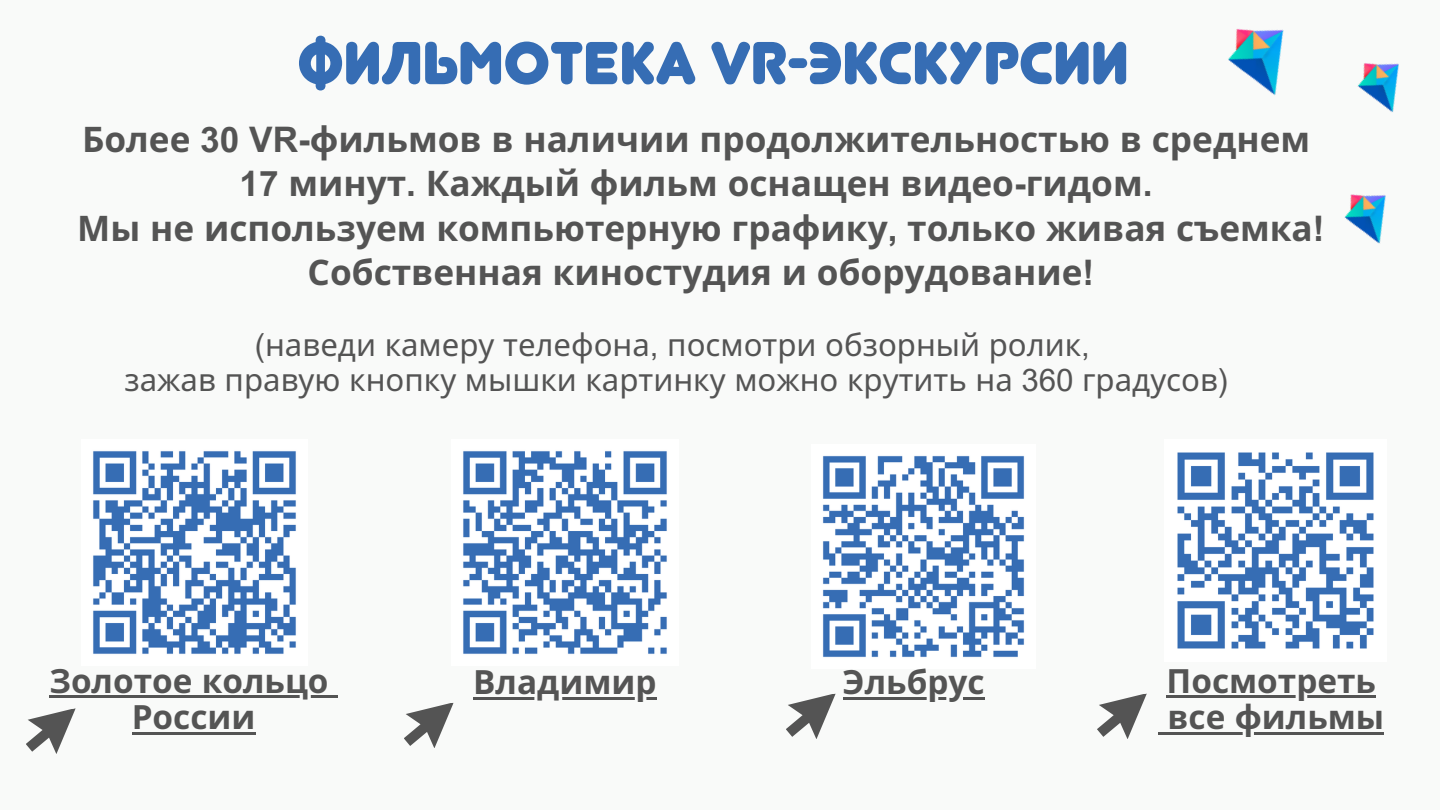
<style>
.page{position:relative;width:1440px;height:810px;background:#f9faf9}
.page>*{position:absolute;margin:0;border:0;box-sizing:border-box;transform-origin:0 0}
.t1{font:60px "Junegull";color:#366db4}
.t2{font:700 35.2px/44.2px "Noto Sans";color:#545454;text-align:center}
.t3{font:700 33.3px/36.8px "Noto Sans";color:#545454;text-align:center}
.t4{font:31.2px/34.4px "Noto Sans";color:#545454;text-align:center}
.s1{font-family:"Arial MT Pro"}
</style>
<div class="page">
<img style="left:1228px;top:29px;width:56px;height:67px">
<img style="left:1344px;top:194px;width:42px;height:50px">
<img style="left:1357px;top:63px;width:42px;height:49px">
<img style="left:93px;top:451px;width:203px;height:203px">
<img style="left:463px;top:451px;width:204px;height:203px">
<img style="left:1177px;top:452px;width:197px;height:197px">
<img style="left:823px;top:456px;width:201px;height:201px">
<hr style="left:49px;top:695px;width:280px;height:3px;background:#545454">
<svg style="left:329px;top:695px;width:9px;height:3px"></svg>
<hr style="left:132px;top:732px;width:124px;height:3px;background:#545454">
<hr style="left:473px;top:697px;width:184px;height:3px;background:#545454">
<hr style="left:843px;top:697px;width:142px;height:3px;background:#545454">
<hr style="left:1167px;top:695px;width:209px;height:3px;background:#545454">
<svg style="left:1158px;top:732px;width:10px;height:3px"></svg>
<hr style="left:1168px;top:732px;width:216px;height:3px;background:#545454">
<svg style="left:404px;top:703px;width:50px;height:45px"></svg>
<svg style="left:786px;top:693px;width:50px;height:46px"></svg>
<svg style="left:1097px;top:693px;width:50px;height:46px"></svg>
<svg style="left:26px;top:708px;width:50px;height:46px"></svg>
<h1 class="t1" style="left:297px;top:27px;width:833px">фильмотека VR-экскурсии</h1>
<p class="t2" style="left:77px;top:116px;width:1249px">Более <span class="s1">30 VR-</span>фильмов в наличии продолжительностью в среднем <span class="s1">17</span> минут<span class="s1">.</span> Каждый фильм оснащен видео<span class="s1">-</span>гидом<span class="s1">.<br></span>Мы не используем компьютерную графику<span class="s1">,</span> только живая съемка<span class="s1">!<br></span>Собственная киностудия и оборудование<span class="s1">!</span></p>
<p class="t4" style="left:124px;top:327px;width:1105px"><span class="s1">(</span>наведи камеру телефона<span class="s1">,</span> посмотри обзорный ролик<span class="s1">,<br></span>зажав правую кнопку мышки картинку можно крутить на <span class="s1">360</span> градусов<span class="s1">)</span></p>
<p class="t3" style="left:49px;top:661px;width:281px">Золотое кольцо<br>России</p>
<p class="t3" style="left:473px;top:663px;width:185px">Владимир</p>
<p class="t3" style="left:843px;top:663px;width:143px">Эльбрус</p>
<p class="t3" style="left:1167px;top:661px;width:219px;text-align:left">Посмотреть все фильмы</p>
</div>
